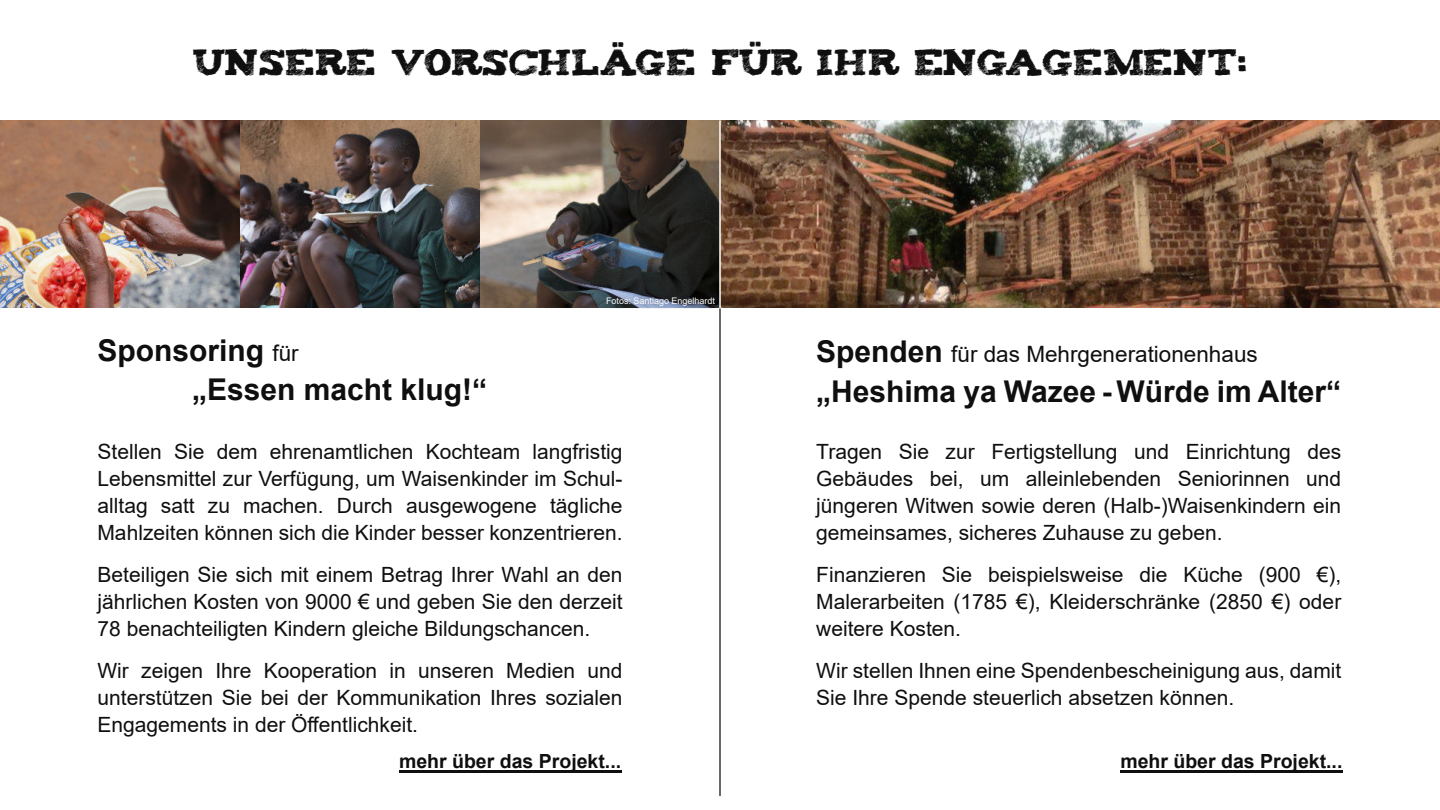
<style>
.page{position:relative;width:1440px;height:810px;background:#fff}
.page>*{position:absolute;margin:0;border:0;box-sizing:border-box;transform-origin:0 0}
.t1{font:700 30px/39px "Arial";color:#0f0f0f}
.t2{font:30px "Tiza";color:#0f0f0f}
.t3{font:22.5px "Arial";color:#0f0f0f}
.t4{font:21px/27px "Arial";color:#0f0f0f;text-align:justify}
.t5{font:700 19.5px "Arial";color:#0f0f0f}
.t6{font:9px "Arial";color:#fff}
.s1{font-weight:400;font-size:22.5px}
.s2{font-weight:700;font-size:30px}
</style>
<div class="page">
<hr style="left:399px;top:770px;width:222px;height:2px;background:#0f0f0f">
<hr style="left:1120px;top:770px;width:222px;height:2px;background:#0f0f0f">
<hr style="left:719px;top:309px;width:2px;height:486px;background:#3f3533">
<img style="left:0;top:120px;width:1440px;height:188px">
<img style="left:596px;top:288px;width:123px;height:21px">
<hr style="left:719px;top:120px;width:2px;height:189px;background:#fff">
<h1 class="t2" style="left:193px;top:39px;width:1055px">UNSERE VORSCHLÄGE FÜR IHR ENGAGEMENT:</h1>
<h1 class="t1" style="left:192px;top:331px;width:297px;text-indent:-94px">Sponsoring <span class="s1">für<br></span>„Essen macht klug!“</h1>
<p class="t6" style="left:606px;top:294px;width:111px">Fotos: Santiago Engelhardt</p>
<p class="t4" style="left:98px;top:438px;width:527px">Stellen Sie dem ehrenamtlichen Kochteam langfristig Lebensmittel zur Verfügung, um Waisenkinder im Schul&shy;alltag satt zu machen. Durch ausgewogene tägliche Mahlzeiten können sich die Kinder besser konzentrieren.</p>
<p class="t4" style="left:98px;top:561px;width:527px">Beteiligen Sie sich mit einem Betrag Ihrer Wahl an den jährlichen Kosten von 9000 € und geben Sie den derzeit 78 benachteiligten Kindern gleiche Bildungschancen.</p>
<p class="t4" style="left:98px;top:657px;width:527px">Wir zeigen Ihre Kooperation in unseren Medien und unterstützen Sie bei der Kommunikation Ihres sozialen Engagements in der Öffentlichkeit.</p>
<p class="t5" style="left:399px;top:748px;width:224px">mehr über das Projekt...</p>
<p class="t3" style="left:816px;top:338px;width:443px"><span class="s2">Spenden</span> für das Mehrgenerationenhaus</p>
<h1 class="t1" style="left:816px;top:372px;width:527px">„Heshima ya Wazee - Würde im Alter“</h1>
<p class="t4" style="left:816px;top:438px;width:527px">Tragen Sie zur Fertigstellung und Einrichtung des Gebäudes bei, um alleinlebenden Seniorinnen und jüngeren Witwen sowie deren (Halb-)Waisenkindern ein gemeinsames, sicheres Zuhause zu geben.</p>
<p class="t4" style="left:816px;top:561px;width:527px">Finanzieren Sie beispielsweise die Küche (900 €), Malerarbeiten (1785 €), Kleiderschränke (2850 €) oder weitere Kosten.</p>
<p class="t4" style="left:816px;top:657px;width:527px">Wir stellen Ihnen eine Spendenbescheinigung aus, damit<br>Sie Ihre Spende steuerlich absetzen können.</p>
<p class="t5" style="left:1120px;top:748px;width:224px">mehr über das Projekt...</p>
</div>
